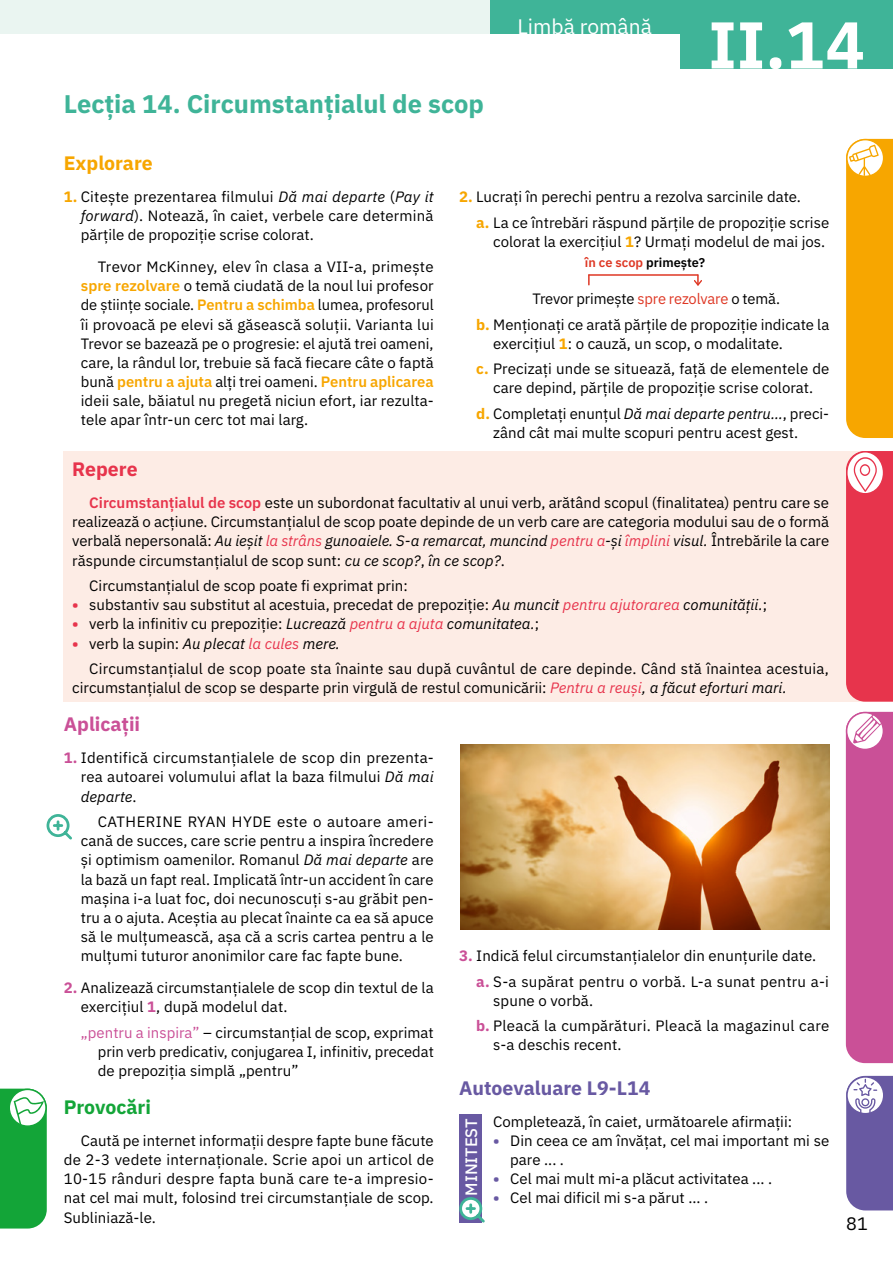
<style>
.page{position:relative;width:893px;height:1263px;background:#fff}
.page>*{position:absolute;margin:0;border:0;box-sizing:border-box;transform-origin:0 0}
.t1{font:700 66px "IBM Plex Sans";color:#fff}
._1-lectie-titlu{font:700 25.5px "IBM Plex Sans";color:#3fb498}
.t2{font:21px "IBM Plex Sans";color:#fff}
.PORTOFOLIU{font:700 19.5px "IBM Plex Sans";color:#6859a2}
._3-rubrica{font:700 19.5px "IBM Plex Sans";color:#f7a600}
._3-rubrica-2{font:700 19.5px "IBM Plex Sans";color:#ca5097}
._3-rubrica-3{font:700 19.5px "IBM Plex Sans";letter-spacing:-.005em;color:#13a538}
._3-rubrica-4{font:700 19.5px "IBM Plex Sans";color:#e7344c}
.t3{font:18px "IBM Plex Sans";color:#000}
.lista_buline_mov{font:500 16.5px "IBM Plex Sans";color:#fff}
._4-text-retras-split{font:15px/19.2px "IBM Plex Sans";color:#000;text-align:justify}
._4-text{font:15px/19.2px "IBM Plex Sans";color:#000;text-align:justify}
._4-text-retras-split-2{font:15px/19.2px "IBM Plex Sans";letter-spacing:.02em;color:#000}
.t4{font:italic 15px "IBM Plex Sans";color:#000}
.Tabel_Scheme_Text_negru_Bold_Centrat{font:600 12.75px "IBM Plex Sans";color:#000}
.s1{font-weight:700;color:#f7a600}
.s2{font-style:italic}
.s3{font-weight:600;color:#f7a600}
.s4{color:#de3724}
.s5{font-weight:600;color:#e7344c}
.s6{font-style:italic;color:#e7344c}
.s7{font-weight:700;color:#e7344c}
.s8{font-weight:700;font-style:normal;color:#e7344c}
.s9{font-style:normal}
.s10{color:#e7344c}
.s11{font-weight:700;color:#ca5097}
.s12{color:#ca5097}
.s13{font-weight:700;color:#6859a2}
</style>
<div class="page">
<div style="left:489px;top:0;width:191px;height:34px;background:#3fb498"></div>
<div style="left:0;top:0;width:490px;height:34px;background:#eaf5f1"></div>
<div style="left:680px;top:0;width:213px;height:68px;background:#3fb498"></div>
<svg style="left:694px;top:275px;width:8px;height:11px"></svg>
<svg style="left:588px;top:275px;width:2px;height:10px"></svg>
<hr style="left:589px;top:274px;width:109px;height:2px;background:#de3724">
<svg style="left:846px;top:139px;width:47px;height:299px"></svg>
<div style="left:64px;top:451px;width:829px;height:251px;background:#fdece5"></div>
<svg style="left:846px;top:451px;width:47px;height:251px"></svg>
<img style="left:461px;top:744px;width:368px;height:185px">
<svg style="left:846px;top:712px;width:47px;height:351px"></svg>
<svg style="left:46px;top:814px;width:26px;height:26px"></svg>
<svg style="left:0;top:1089px;width:47px;height:139px"></svg>
<div style="left:459px;top:1114px;width:23px;height:108px;background:#6859a2"></div>
<svg style="left:459px;top:1197px;width:26px;height:26px"></svg>
<svg style="left:846px;top:1076px;width:47px;height:134px"></svg>
<h3 class="t2" style="left:517px;top:10px;width:136px">Limbă română</h3>
<p class="t1" style="left:708px;top:-7px;width:158px">II.14</p>
<p class="_1-lectie-titlu" style="left:64px;top:83px;width:422px">Lecția 14. Circumstanțialul de scop</p>
<p class="_3-rubrica" style="left:64px;top:148px;width:90px">Explorare</p>
<p class="_4-text-retras-split" style="left:81px;top:186px;width:354px;text-indent:-17px"><span class="s1">1.</span> Citește prezentarea filmului <span class="s2">Dă mai departe</span> (<span class="s2">Pay it forward</span>). Notează, în caiet, verbele care determină părțile de propoziție scrise colorat.</p>
<p class="_4-text-retras-split" style="left:81px;top:256px;width:355px;text-indent:17px">Trevor McKinney, elev în clasa a VII-a, primește <span class="s3">spre rezolvare</span> o temă ciudată de la noul lui profesor de științe sociale. <span class="s3">Pentru a schimba</span> lumea, profesorul îi provoacă pe elevi să găsească soluții. Varianta lui Trevor se bazează pe o progresie: el ajută trei oameni, care, la rândul lor, trebuie să facă fiecare câte o faptă bună <span class="s3">pentru a ajuta</span> alți trei oameni. <span class="s3">Pentru aplicarea </span>ideii sale, băiatul nu pregetă niciun efort, iar rezulta&shy;tele apar într-un cerc tot mai larg.</p>
<p class="_4-text-retras-split" style="left:459px;top:186px;width:343px"><span class="s1">2.</span> Lucrați în perechi pentru a rezolva sarcinile date.</p>
<p class="_4-text-retras-split" style="left:476px;top:211px;width:354px;text-align:right"><span class="s1">a.</span> La ce întrebări răspund părțile de propoziție scrise colorat la exercițiul <span class="s1">1</span>? Urmați modelul de mai jos.</p>
<p class="Tabel_Scheme_Text_negru_Bold_Centrat" style="left:585px;top:252px;width:122px"><span class="s4">în ce scop</span> primește?</p>
<p class="_4-text" style="left:532px;top:288px;width:249px">Trevor primește <span class="s4">spre rezolvare</span> o temă.</p>
<p class="_4-text-retras-split" style="left:493px;top:313px;width:338px;text-indent:-17px"><span class="s1">b.</span> Menționați ce arată părțile de propoziție indicate la exercițiul <span class="s1">1</span>: o cauză, un scop, o modalitate.</p>
<p class="_4-text-retras-split" style="left:476px;top:358px;width:355px;text-align:center"><span class="s1">c.</span> Precizați unde se situează, față de elementele de care depind, părțile de propoziție scrise colorat.</p>
<p class="_4-text-retras-split" style="left:493px;top:403px;width:337px;text-indent:-17px"><span class="s1">d.</span> Completați enunțul <span class="s2">Dă mai departe pentru…</span>, preci&shy;zând cât mai multe scopuri pentru acest gest.</p>
<p class="_3-rubrica-4" style="left:72px;top:454px;width:67px">Repere</p>
<p class="_4-text" style="left:72px;top:492px;width:758px;text-indent:17px"><span class="s5">Circumstanțialul de scop</span> este un subordonat facultativ al unui verb, arătând scopul (finalitatea) pentru care se realizează o acțiune. Circumstanțialul de scop poate depinde de un verb care are categoria modului sau de o formă verbală nepersonală: <span class="s2">Au ieșit</span> <span class="s6">la strâns</span> <span class="s2">gunoaiele. S-a remarcat, muncind</span> <span class="s6">pentru a</span><span class="s2">-și</span> <span class="s6">împlini</span> <span class="s2">visul.</span> Întrebările la care răspunde circumstanțialul de scop sunt: <span class="s2">cu ce scop?</span>, <span class="s2">în ce scop?</span>.</p>
<p class="_4-text" style="left:89px;top:575px;width:320px">Circumstanțialul de scop poate fi exprimat prin:</p>
<p class="_4-text-retras-split" style="left:72px;top:594px;width:696px"><span class="s7">•</span> substantiv sau substitut al acestuia, precedat de prepoziție: <span class="s2">Au muncit</span> <span class="s6">pentru ajutorarea</span> <span class="s2">comunității.</span>;</p>
<p class="_4-text-retras-split" style="left:72px;top:613px;width:468px"><span class="s7">•</span> verb la infinitiv cu prepoziție: <span class="s2">Lucrează</span> <span class="s6">pentru a ajuta</span> <span class="s2">comunitatea.</span>;</p>
<p class="t4" style="left:72px;top:632px;width:269px"><span class="s8">•</span> <span class="s9">verb la supin:</span> Au plecat <span class="s10">la cules</span> mere.</p>
<p class="_4-text" style="left:72px;top:658px;width:758px;text-indent:17px">Circumstanțialul de scop poate sta înainte sau după cuvântul de care depinde. Când stă înaintea acestuia, circumstanțialul de scop se desparte prin virgulă de restul comunicării: <span class="s6">Pentru a reuși</span><span class="s2">, a făcut eforturi mari.</span></p>
<p class="_3-rubrica-2" style="left:64px;top:709px;width:78px">Aplicații</p>
<p class="_4-text-retras-split" style="left:81px;top:747px;width:354px;text-indent:-17px"><span class="s11">1.</span> Identifică circumstanțialele de scop din prezenta&shy;rea autoarei volumului aflat la baza filmului <span class="s2">Dă mai departe</span>.</p>
<p class="_4-text-retras-split" style="left:81px;top:811px;width:354px;text-indent:17px">CATHERINE RYAN HYDE este o autoare ameri&shy;cană de succes, care scrie pentru a inspira încredere și optimism oamenilor. Romanul <span class="s2">Dă mai departe</span> are la bază un fapt real. Implicată într-un accident în care mașina i-a luat foc, doi necunoscuți s-au grăbit pen&shy;tru a o ajuta. Aceștia au plecat înainte ca ea să apuce să le mulțumească, așa că a scris cartea pentru a le mulțumi tuturor anonimilor care fac fapte bune.</p>
<p class="_4-text-retras-split" style="left:81px;top:977px;width:354px;text-indent:-17px"><span class="s11">2.</span> Analizează circumstanțialele de scop din textul de la exercițiul <span class="s11">1</span>, după modelul dat.</p>
<p class="_4-text-retras-split" style="left:98px;top:1021px;width:338px;text-indent:-17px"><span class="s12">„pentru a inspira”</span> – circumstanțial de scop, exprimat prin verb predicativ, conjugarea I, infinitiv, precedat de prepoziția simplă „pentru”</p>
<p class="_4-text-retras-split" style="left:459px;top:945px;width:359px"><span class="s11">3.</span> Indică felul circumstanțialelor din enunțurile date.</p>
<p class="_4-text-retras-split" style="left:493px;top:970px;width:337px;text-indent:-17px"><span class="s11">a.</span> S-a supărat pentru o vorbă. L-a sunat pentru a-i spune o vorbă.</p>
<p class="_4-text-retras-split-2" style="left:493px;top:1015px;width:338px;text-indent:-17px"><span class="s11">b.</span> Pleacă la cumpărături. Pleacă la magazinul care s-a deschis recent.</p>
<p class="PORTOFOLIU" style="left:459px;top:1072px;width:193px">Autoevaluare L9-L14</p>
<p class="_4-text" style="left:493px;top:1111px;width:300px">Completează, în caiet, următoarele afirmații:</p>
<p class="_4-text-retras-split" style="left:510px;top:1130px;width:320px;text-indent:-17px"><span class="s13">•</span> Din ceea ce am învățat, cel mai important mi se pare ... .</p>
<p class="_4-text-retras-split" style="left:493px;top:1168px;width:280px"><span class="s13">•</span> Cel mai mult mi‑a plăcut activitatea ... .</p>
<p class="_4-text-retras-split" style="left:493px;top:1187px;width:217px"><span class="s13">•</span> Cel mai dificil mi s‑a părut ... .</p>
<p class="_3-rubrica-3" style="left:64px;top:1092px;width:89px">Provocări</p>
<p class="_4-text" style="left:64px;top:1130px;width:372px;text-indent:17px">Caută pe internet informații despre fapte bune făcute de 2-3 vedete internaționale. Scrie apoi un articol de 10-15 rânduri despre fapta bună care te-a impresio&shy;nat cel mai mult, folosind trei circumstanțiale de scop.<br>Subliniază-le.</p>
<p class="lista_buline_mov" style="left:458px;top:1195px;width:79px;rotate:-90deg">MINITEST</p>
<p class="t3" style="left:846px;top:1210px;width:23px">81</p>
</div>
